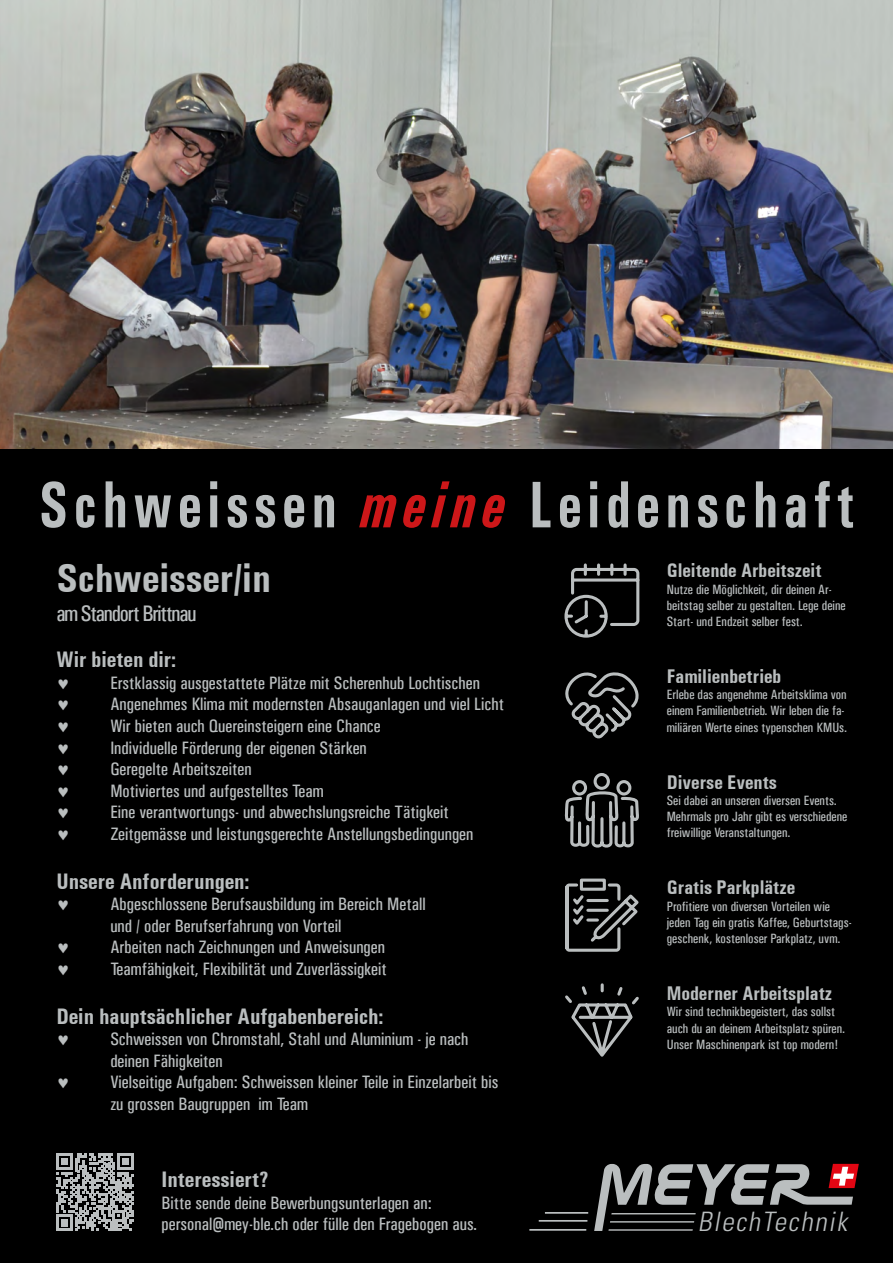
<style>
.page{position:relative;width:893px;height:1263px;background:#000}
.page>*{position:absolute;margin:0;border:0;box-sizing:border-box;transform-origin:0 0}
.t1{font:700 condensed 66.6px "Univers";letter-spacing:.1em;color:#babebf;scale:.83 1}
.t2{font:700 condensed 40.8px "Univers";color:#babebf}
.t3{font:italic 300 condensed 26.7px "Univers LT";letter-spacing:.06em;color:#babebf;scale:1.04 1}
.t4{font:700 condensed 22.5px "Univers";color:#babebf}
.t5{font:22.5px "Univers Condensed";letter-spacing:-.05em;color:#babebf}
.t6{font:700 condensed 19.8px "Univers";color:#babebf}
.t7{font:18px/21.6px "Univers Condensed";color:#babebf}
.t8{font:13.5px/16.2px "Univers Condensed";color:#babebf}
.s1{font-style:italic;color:#cd1719}
</style>
<div class="page">
<svg style="left:594px;top:1164px;width:265px;height:67px"></svg>
<hr style="left:545px;top:1212px;width:43px;height:2px;background:#babebf">
<hr style="left:529px;top:1229px;width:57px;height:2px;background:#babebf">
<hr style="left:539px;top:1220px;width:48px;height:2px;background:#babebf">
<svg style="left:563px;top:448px;width:79px;height:399px"></svg>
<svg style="left:564px;top:670px;width:74px;height:72px"></svg>
<svg style="left:563px;top:562px;width:78px;height:77px"></svg>
<svg style="left:565px;top:983px;width:74px;height:74px"></svg>
<svg style="left:565px;top:878px;width:74px;height:74px"></svg>
<svg style="left:56px;top:1153px;width:78px;height:78px"></svg>
<img style="left:0;top:0;width:893px;height:448px">
<h1 class="t1" style="left:39px;top:465px;width:984px">Schweissen <span class="s1">meine</span> Leidenschaft</h1>
<p class="t6" style="left:667px;top:559px;width:156px">Gleitende Arbeitszeit</p>
<p class="t8" style="left:667px;top:581px;width:180px">Nutze die Möglichkeit, dir deinen Ar&shy;beitstag selber zu gestalten. Lege deine<br>Start- und Endzeit selber fest.</p>
<h2 class="t2" style="left:56px;top:553px;width:216px">Schweisser/in</h2>
<p class="t5" style="left:56px;top:600px;width:142px">am Standort Brittnau</p>
<p class="t4" style="left:56px;top:646px;width:121px">Wir bieten dir:</p>
<p class="t7" style="left:110px;top:672px;width:371px">Erstklassig ausgestattete Plätze mit Scherenhub Lochtischen</p>
<p class="t7" style="left:110px;top:693px;width:395px">Angenehmes Klima mit modernsten Absauganlagen und viel Licht</p>
<p class="t7" style="left:110px;top:715px;width:272px">Wir bieten auch Quereinsteigern eine Chance</p>
<p class="t7" style="left:110px;top:737px;width:258px">Individuelle Förderung der eigenen Stärken</p>
<p class="t7" style="left:110px;top:758px;width:143px">Geregelte Arbeitszeiten</p>
<p class="t7" style="left:110px;top:780px;width:215px">Motiviertes und aufgestelltes Team</p>
<p class="t7" style="left:110px;top:801px;width:340px">Eine verantwortungs- und abwechslungsreiche Tätigkeit</p>
<p class="t7" style="left:110px;top:823px;width:365px">Zeitgemässe und leistungsgerechte Anstellungsbedingungen</p>
<p class="t4" style="left:56px;top:868px;width:195px">Unsere Anforderungen:</p>
<p class="t7" style="left:110px;top:893px;width:317px">Abgeschlossene Berufsausbildung im Bereich Metall und / oder Berufserfahrung von Vorteil</p>
<p class="t7" style="left:110px;top:936px;width:276px">Arbeiten nach Zeichnungen und Anweisungen</p>
<p class="t7" style="left:110px;top:958px;width:278px">Teamfähigkeit, Flexibilität und Zuverlässigkeit</p>
<p class="t4" style="left:56px;top:1003px;width:329px">Dein hauptsächlicher Aufgabenbereich:</p>
<p class="t7" style="left:110px;top:1028px;width:360px">Schweissen von Chromstahl, Stahl und Aluminium - je nach deinen Fähigkeiten</p>
<p class="t7" style="left:110px;top:1071px;width:390px">Vielseitige Aufgaben: Schweissen kleiner Teile in Einzelarbeit bis zu grossen Baugruppen im Team</p>
<p class="t4" style="left:162px;top:1166px;width:109px">Interessiert?</p>
<p class="t7" style="left:162px;top:1192px;width:317px">Bitte sende deine Bewerbungsunterlagen an: personal@mey-ble.ch oder fülle den Fragebogen aus.</p>
<p class="t6" style="left:667px;top:664px;width:116px">Familienbetrieb</p>
<p class="t8" style="left:667px;top:686px;width:182px">Erlebe das angenehme Arbeitsklima von einem Familienbetrieb. Wir leben die fa&shy;miliären Werte eines typenschen KMUs.</p>
<p class="t6" style="left:667px;top:770px;width:112px">Diverse Events</p>
<p class="t8" style="left:667px;top:792px;width:182px">Sei dabei an unseren diversen Events.<br>Mehrmals pro Jahr gibt es verschiedene freiwillige Veranstaltungen.</p>
<p class="t6" style="left:667px;top:876px;width:130px">Gratis Parkplätze</p>
<p class="t8" style="left:667px;top:898px;width:186px">Profitiere von diversen Vorteilen wie jeden Tag ein gratis Kaffee, Geburtstags&shy;geschenk, kostenloser Parkplatz, uvm.</p>
<p class="t6" style="left:667px;top:981px;width:167px">Moderner Arbeitsplatz</p>
<p class="t8" style="left:667px;top:1003px;width:180px">Wir sind technikbegeistert, das sollst auch du an deinem Arbeitsplatz spüren.<br>Unser Maschinenpark ist top modern!</p>
<h3 class="t3" style="left:698px;top:1205px;width:145px">BlechTechnik</h3>
</div>
